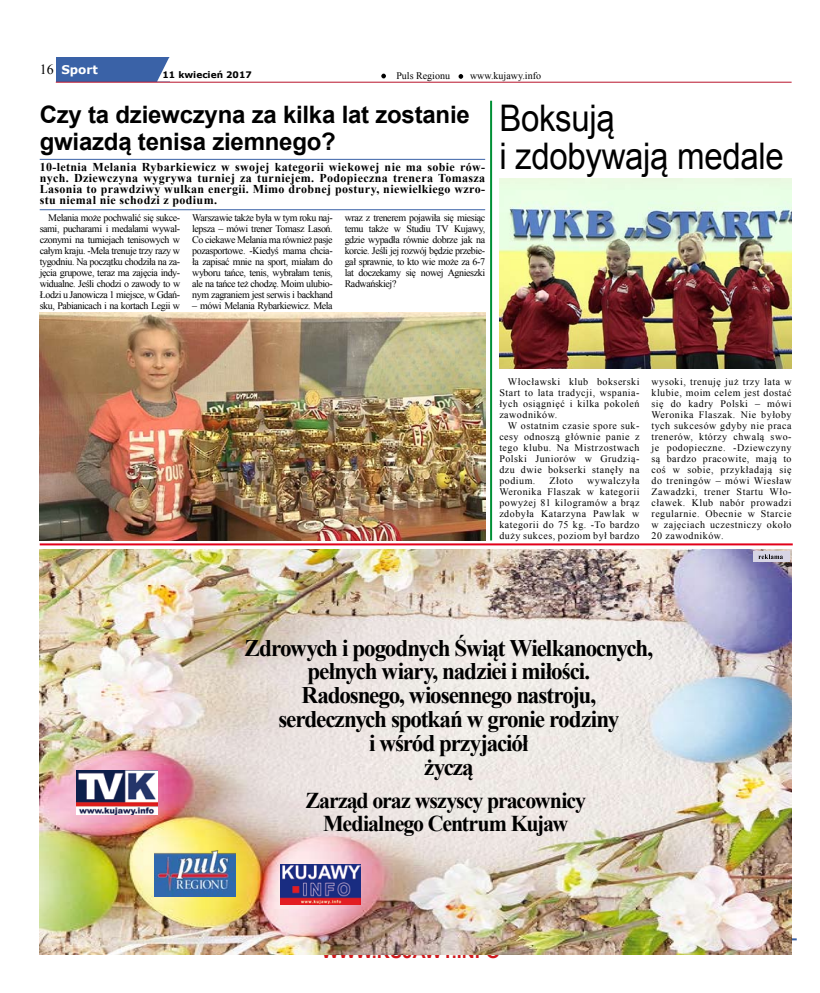
<style>
.page{position:relative;width:820px;height:993px;background:#fff}
.page>*{position:absolute;margin:0;border:0;box-sizing:border-box;transform-origin:0 0}
.t1{font:36.6px/37.7px "Arial";letter-spacing:-.01em;color:#000;scale:.9 1}
.t2{font:700 24px/27px "Arial";letter-spacing:-.01em;color:#000}
.t3{font:700 23.8px/23.8px "Times New Roman";letter-spacing:-.045em;color:#000;text-align:center}
.t4{font:700 22.6px/22.6px "Times New Roman";letter-spacing:-.045em;color:#000;text-align:center}
.t5{font:700 18px "Arial";color:#cf171b}
.t6{font:700 12px/11px "Times New Roman";letter-spacing:.03em;color:#000;text-align:justify}
.t7{font:700 12px "Verdana";color:#fff}
.t8{font:10px/11px "Times New Roman";letter-spacing:.025em;color:#000;text-align:justify}
.t9{font:10px "Times New Roman";letter-spacing:-.04em;color:#000}
.t10{font:10px "Times New Roman";color:#000}
.t11{font:700 9px "Verdana";color:#000}
.s1{font-family:"Times New Roman";font-weight:400;font-size:14px;color:#000}
</style>
<div class="page">
<div style="left:56px;top:57px;width:113px;height:24px;background:#3a62a7"></div>
<svg style="left:157px;top:57px;width:13px;height:24px"></svg>
<svg style="left:381px;top:74px;width:5px;height:4px"></svg>
<svg style="left:458px;top:74px;width:5px;height:5px"></svg>
<hr style="left:47px;top:938px;width:749px;height:2px;background:#3a62a7">
<img style="left:40px;top:549px;width:751px;height:405px">
<img style="left:280px;top:864px;width:80px;height:40px">
<img style="left:154px;top:850px;width:81px;height:46px">
<img style="left:77px;top:770px;width:80px;height:44px">
<hr style="left:40px;top:209px;width:445px;height:1px;background:#3a62a7">
<hr style="left:40px;top:159px;width:445px;height:1px;background:#3a62a7">
<img style="left:40px;top:313px;width:445px;height:227px">
<img style="left:499px;top:179px;width:292px;height:189px">
<hr style="left:490px;top:101px;width:2px;height:439px;background:#009036">
<hr style="left:40px;top:543px;width:752px;height:2px;background:#e2001a">
<div style="left:753px;top:551px;width:36px;height:11px;background:#d7d5e5"></div>
<svg style="left:758px;top:554px;width:24px;height:5px"></svg>
<hr style="left:56px;top:82px;width:735px;height:1px;background:#b9132b">
<p class="t7" style="left:40px;top:62px;width:60px"><span class="s1">16</span> Sport</p>
<p class="t11" style="left:162px;top:69px;width:91px">11 kwiecień 2017</p>
<p class="t10" style="left:396px;top:69px;width:55px">Puls Regionu</p>
<p class="t10" style="left:470px;top:69px;width:72px">www.kujawy.info</p>
<h2 class="t2" style="left:40px;top:101px;width:431px">Czy ta dziewczyna za kilka lat zostanie gwiazdą tenisa ziemnego?</h2>
<p class="t6" style="left:40px;top:161px;width:447px">10-letnia Melania Rybarkiewicz w swojej kategorii wiekowej nie ma sobie rów&shy;nych. Dziewczyna wygrywa turniej za turniejem. Podopieczna trenera Tomasza Lasonia to prawdziwy wulkan energii. Mimo drobnej postury, niewielkiego wzro&shy;stu niemal nie schodzi z podium.</p>
<p class="t8" style="left:40px;top:212px;width:142px;text-indent:8px">Melania może pochwalić się sukce&shy;sami, pucharami i medalami wywal&shy;czonymi na turniejach tenisowych w całym kraju. -Mela trenuje trzy razy w tygodniu. Na początku chodziła na za&shy;jęcia grupowe, teraz ma zajęcia indy&shy;widualne. Jeśli chodzi o zawody to w Łodzi u Janowicza 1 miejsce, w Gdań&shy;sku, Pabianicach i na kortach Legii w</p>
<p class="t8" style="left:192px;top:212px;width:142px">Warszawie także była w tym roku naj&shy;lepsza – mówi trener Tomasz Lasoń.<br>Co ciekawe Melania ma również pasje pozasportowe. -Kiedyś mama chcia&shy;ła zapisać mnie na sport, miałam do wyboru tańce, tenis, wybrałam tenis, ale na tańce też chodzę. Moim ulubio&shy;nym zagraniem jest serwis i backhand</p>
<p class="t9" style="left:192px;top:298px;width:142px">– mówi Melania Rybarkiewicz. Mela</p>
<p class="t8" style="left:344px;top:212px;width:142px">wraz z trenerem pojawiła się miesiąc temu także w Studiu TV Kujawy, gdzie wypadła równie dobrze jak na korcie. Jeśli jej rozwój będzie przebie&shy;gał sprawnie, to kto wie może za 6-7 lat doczekamy się nowej Agnieszki Radwańskiej?</p>
<h1 class="t1" style="left:499px;top:100px;width:317px">Boksują<br>i zdobywają medale</h1>
<p class="t8" style="left:499px;top:375px;width:142px;text-indent:8px">Włocławski klub bokserski Start to lata tradycji, wspania&shy;łych osiągnięć i kilka pokoleń zawodników.</p>
<p class="t8" style="left:499px;top:419px;width:142px;text-indent:8px">W ostatnim czasie spore suk&shy;cesy odnoszą głównie panie z tego klubu. Na Mistrzostwach Polski Juniorów w Grudzią&shy;dzu dwie bokserki stanęły na podium.</p>
<p class="t8" style="left:499px;top:474px;width:142px;text-indent:88px">wywalczyła Weronika Flaszak w kategorii powyżej 81 kilogramów a brąz zdobyła Katarzyna Pawlak w kategorii do 75 kg. -To bardzo duży sukces, poziom był bardzo</p>
<p class="t8" style="left:549px;top:474px;width:25px">Złoto</p>
<p class="t8" style="left:651px;top:375px;width:142px">wysoki, trenuję już trzy lata w klubie, moim celem jest dostać się do kadry Polski – mówi Weronika Flaszak. Nie byłoby tych sukcesów gdyby nie praca trenerów, którzy chwalą swo&shy;je podopieczne. -Dziewczyny są bardzo pracowite, mają to coś w sobie, przykładają się do treningów – mówi Wiesław Zawadzki, trener Startu Wło&shy;cławek. Klub nabór prowadzi regularnie. Obecnie w Starcie w zajęciach uczestniczy około 20 zawodników.</p>
<h3 class="t3" style="left:244px;top:635px;width:410px">Zdrowych i pogodnych Świąt Wielkanocnych, pełnych wiary, nadziei i miłości.<br>Radosnego, wiosennego nastroju, serdecznych spotkań w gronie rodziny<br>i wśród przyjaciół<br>życzą</h3>
<h3 class="t4" style="left:305px;top:788px;width:282px">Zarząd oraz wszyscy pracownicy<br>Medialnego Centrum Kujaw</h3>
<h3 class="t5" style="left:322px;top:939px;width:179px">WWW.KUJAWY.INFO</h3>
</div>
